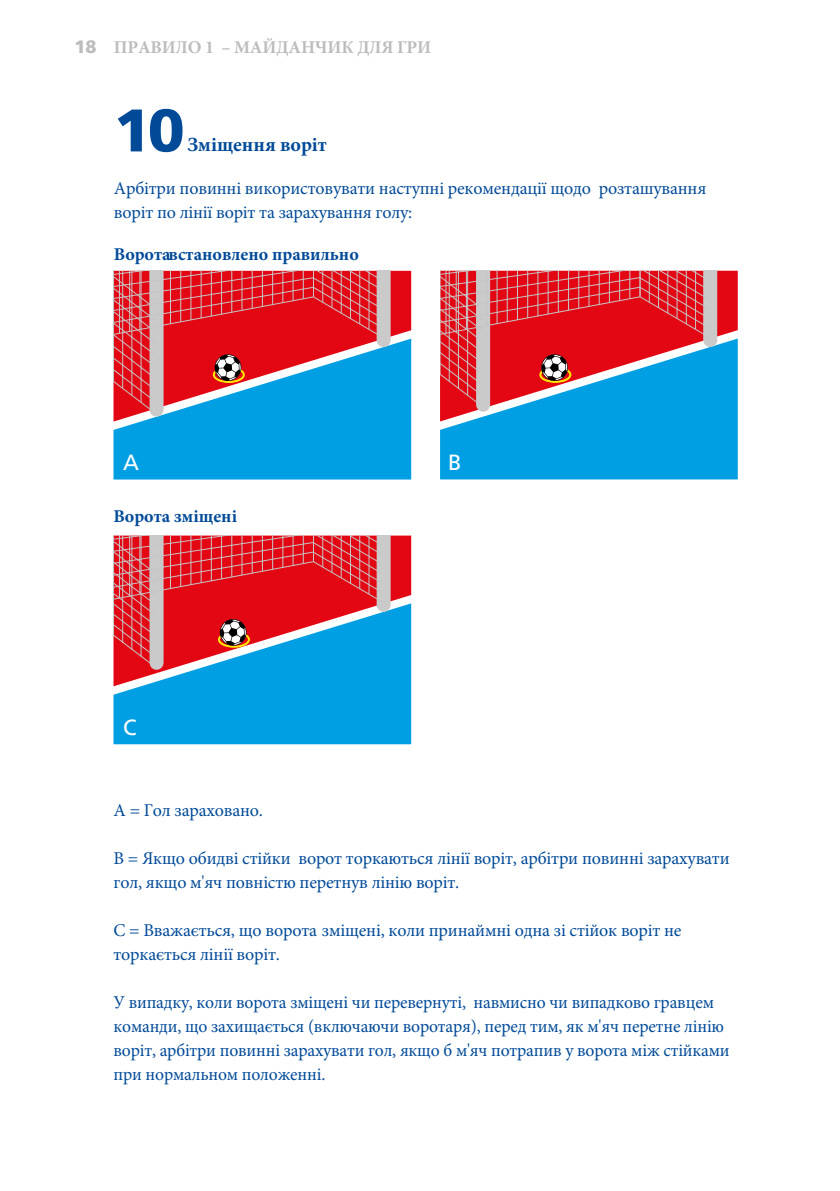
<style>
.page{position:relative;width:840px;height:1191px;background:#fff}
.page>*{position:absolute;margin:0;border:0;box-sizing:border-box;transform-origin:0 0}
.t1{font:900 60px "Frutiger LT Com";color:#004a98}
.t2{font:22px "Frutiger LT Com";color:#fff}
.t3{font:700 20px "Minion Pro";color:#004a98}
.t4{font:18px/24px "Minion Pro";letter-spacing:-.01em;color:#004a98}
.t5{font:700 18px "Minion Pro";color:#004a98}
.t6{font:700 18px "Minion Pro";letter-spacing:-.01em;color:#bcbcbc}
.t7{font:900 18px "Frutiger LT Pro";color:#bcbcbc}
</style>
<div class="page">
<div style="left:113px;top:706px;width:298px;height:38px;background:#009fe3"></div>
<svg style="left:113px;top:535px;width:298px;height:171px;background:#955e7a"></svg>
<div style="left:440px;top:441px;width:297px;height:38px;background:#009fe3"></div>
<svg style="left:440px;top:271px;width:297px;height:170px;background:#94607c"></svg>
<div style="left:113px;top:441px;width:298px;height:38px;background:#009fe3"></div>
<svg style="left:113px;top:271px;width:298px;height:170px;background:#945e7a"></svg>
<p class="t7" style="left:75px;top:36px;width:23px">18</p>
<p class="t6" style="left:114px;top:35px;width:319px">ПРАВИЛО 1 – МАЙДАНЧИК ДЛЯ ГРИ</p>
<h1 class="t1" style="left:114px;top:94px;width:72px">10</h1>
<p class="t3" style="left:187px;top:131px;width:141px">Зміщення воріт</p>
<p class="t4" style="left:114px;top:176px;width:593px">Арбітри повинні використовувати наступні рекомендації щодо розташування воріт по лінії воріт та зарахування голу:</p>
<p class="t5" style="left:114px;top:241px;width:246px">Ворота встановлено правильно</p>
<p class="t2" style="left:123px;top:448px;width:17px">A</p>
<p class="t2" style="left:448px;top:448px;width:15px">B</p>
<p class="t5" style="left:113px;top:503px;width:125px">Ворота зміщені</p>
<p class="t2" style="left:123px;top:713px;width:15px">C</p>
<p class="t4" style="left:113px;top:798px;width:151px">A = Гол зараховано.</p>
<p class="t4" style="left:113px;top:846px;width:617px">B = Якщо обидві стійки ворот торкаються лінії воріт, арбітри повинні зарахувати гол, якщо м'яч повністю перетнув лінію воріт.</p>
<p class="t4" style="left:113px;top:917px;width:569px">C = Вважається, що ворота зміщені, коли принаймні одна зі стійок воріт не торкається лінії воріт.</p>
<p class="t4" style="left:113px;top:990px;width:617px">У випадку, коли ворота зміщені чи перевернуті, навмисно чи випадково гравцем команди, що захищається (включаючи воротаря), перед тим, як м'яч перетне лінію воріт, арбітри повинні зарахувати гол, якщо б м'яч потрапив у ворота між стійками при нормальном положенні.</p>
</div>
